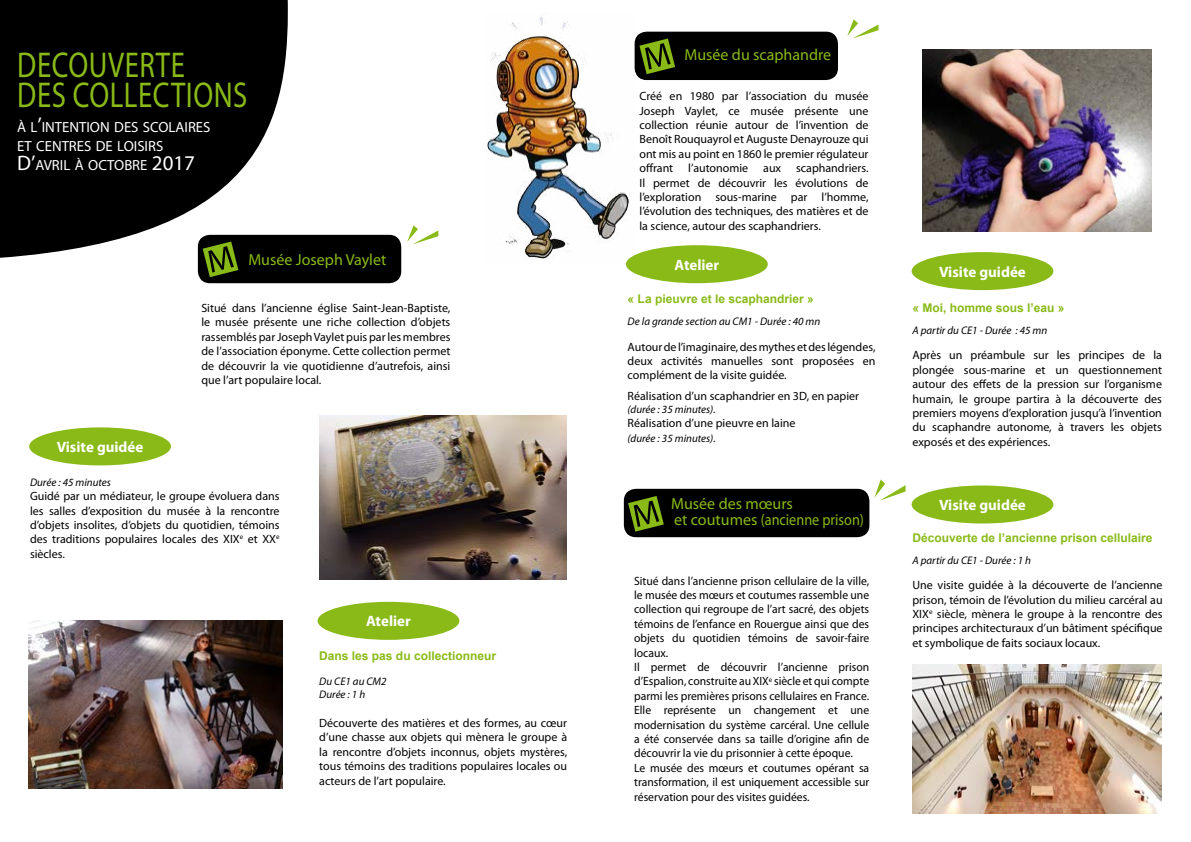
<style>
.page{position:relative;width:1191px;height:842px;background:#fff}
.page>*{position:absolute;margin:0;border:0;box-sizing:border-box;transform-origin:0 0}
.t1{font:36px/30px "Myriad Pro";letter-spacing:.02em;color:#89ba17;scale:.8 1}
.t2{font:16px/16px "Myriad Pro";color:#89ba17}
.t3{font:700 15px "Myriad Pro";color:#fff}
.t4{font:14.7px/19.1px "Myriad Pro";color:#fff}
.t5{font:12px/14.4px "Myriad Pro";color:#000;text-align:justify}
.t6{font:700 12px "Arial";color:#89ba17}
.t7{font:italic 11px/13.2px "Myriad Pro";color:#000}
.s1{font-size:21px}
</style>
<div class="page">
<svg style="left:0;top:0;width:288px;height:261px;background:#212121"></svg>
<svg style="left:874px;top:479px;width:31px;height:22px"></svg>
<svg style="left:847px;top:19px;width:31px;height:20px"></svg>
<div style="left:198px;top:235px;width:203px;height:48px;background:#000;border-radius:12px"></div>
<div style="left:624px;top:489px;width:245px;height:48px;background:#000;border-radius:12px"></div>
<div style="left:634px;top:32px;width:204px;height:48px;background:#000;border-radius:12px"></div>
<svg style="left:639px;top:39px;width:36px;height:35px"></svg>
<img style="left:487px;top:14px;width:145px;height:248px">
<svg style="left:407px;top:225px;width:31px;height:19px"></svg>
<svg style="left:203px;top:241px;width:35px;height:36px"></svg>
<div style="left:29px;top:427px;width:142px;height:38px;background:#89ba17;border-radius:50%"></div>
<img style="left:28px;top:621px;width:254px;height:168px">
<div style="left:317px;top:602px;width:142px;height:38px;background:#89ba17;border-radius:50%"></div>
<img style="left:319px;top:415px;width:247px;height:164px">
<div style="left:911px;top:252px;width:142px;height:38px;background:#89ba17;border-radius:50%"></div>
<div style="left:626px;top:245px;width:141px;height:38px;background:#89ba17;border-radius:50%"></div>
<img style="left:922px;top:50px;width:229px;height:181px">
<div style="left:911px;top:485px;width:142px;height:38px;background:#89ba17;border-radius:50%"></div>
<img style="left:912px;top:665px;width:250px;height:148px">
<svg style="left:628px;top:496px;width:36px;height:36px"></svg>
<h1 class="t1" style="left:17px;top:49px;width:289px">DECOUVERTE<br>DES COLLECTIONS</h1>
<p class="t4" style="left:17px;top:117px;width:195px">À L<span class="s1">’</span>INTENTION DES SCOLAIRES<br>ET CENTRES DE LOISIRS<br><span class="s1">D’</span>AVRIL À OCTOBRE <span class="s1">2017</span></p>
<h2 class="t2" style="left:248px;top:251px;width:139px">Musée Joseph Vaylet</h2>
<p class="t5" style="left:201px;top:300px;width:251px">Situé dans l’ancienne église Saint-Jean-Baptiste, le musée présente une riche collection d’objets rassemblés par Joseph Vaylet puis par les membres de l’association éponyme. Cette collection permet de découvrir la vie quotidienne d’autrefois, ainsi que l’art populaire local.</p>
<p class="t3" style="left:57px;top:437px;width:88px">Visite guidée</p>
<p class="t7" style="left:30px;top:475px;width:83px">Durée : 45 minutes</p>
<p class="t5" style="left:30px;top:489px;width:251px">Guidé par un médiateur, le groupe évoluera dans les salles d’exposition du musée à la rencontre d’objets insolites, d’objets du quotidien, témoins des traditions populaires locales des XIX<sup>e</sup> et XX<sup>e </sup>siècles.</p>
<p class="t3" style="left:366px;top:612px;width:46px">Atelier</p>
<p class="t6" style="left:319px;top:648px;width:178px">Dans les pas du collectionneur</p>
<p class="t7" style="left:319px;top:675px;width:69px">Du CE1 au CM2<br>Durée : 1 h</p>
<p class="t5" style="left:319px;top:716px;width:249px">Découverte des matières et des formes, au cœur d’une chasse aux objets qui mènera le groupe à la rencontre d’objets inconnus, objets mystères, tous témoins des traditions populaires locales ou acteurs de l’art populaire.</p>
<h2 class="t2" style="left:684px;top:46px;width:148px">Musée du scaphandre</h2>
<p class="t5" style="left:639px;top:89px;width:231px">Créé en 1980 par l’association du musée Joseph Vaylet, ce musée présente une collection réunie autour de l’invention de Benoît Rouquayrol et Auguste Denayrouze qui ont mis au point en 1860 le premier régulateur offrant l’autonomie aux scaphandriers.<br>Il permet de découvrir les évolutions de l’exploration sous-marine par l’homme, l’évolution des techniques, des matières et de la science, autour des scaphandriers.</p>
<p class="t3" style="left:674px;top:255px;width:46px">Atelier</p>
<p class="t6" style="left:627px;top:291px;width:188px">« La pieuvre et le scaphandrier »</p>
<p class="t7" style="left:627px;top:315px;width:194px">De la grande section au CM1 - Durée : 40 mn</p>
<p class="t5" style="left:627px;top:339px;width:249px">Autour de l’imaginaire, des mythes et des légendes, deux activités manuelles sont proposées en complément de la visite guidée.</p>
<p class="t5" style="left:627px;top:388px;width:233px">Réalisation d’un scaphandrier en 3D, en papier</p>
<p class="t7" style="left:627px;top:402px;width:90px">(durée : 35 minutes).</p>
<p class="t5" style="left:627px;top:416px;width:169px">Réalisation d’une pieuvre en laine</p>
<p class="t7" style="left:627px;top:431px;width:90px">(durée : 35 minutes).</p>
<h2 class="t2" style="left:671px;top:495px;width:194px">Musée des mœurs<br>et coutumes (ancienne prison)</h2>
<p class="t5" style="left:634px;top:573px;width:237px;text-align:left">Situé dans l’ancienne prison cellulaire de la ville, le musée des mœurs et coutumes rassemble une collection qui regroupe de l’art sacré, des objets témoins de l’enfance en Rouergue ainsi que des objets du quotidien témoins de savoir-faire locaux.<br>Il permet de découvrir l’ancienne prison d’Espalion, construite au XIX<sup>e</sup> siècle et qui compte parmi les premières prisons cellulaires en France.<br>Elle représente un changement et une modernisation du système carcéral. Une cellule a été conservée dans sa taille d’origine afin de découvrir la vie du prisonnier à cette époque.<br>Le musée des mœurs et coutumes opérant sa transformation, il est uniquement accessible sur réservation pour des visites guidées.</p>
<p class="t3" style="left:939px;top:262px;width:88px">Visite guidée</p>
<p class="t6" style="left:912px;top:300px;width:154px">« Moi, homme sous l’eau »</p>
<p class="t7" style="left:912px;top:323px;width:136px">A partir du CE1 - Durée : 45 mn</p>
<p class="t5" style="left:912px;top:348px;width:251px">Après un préambule sur les principes de la plongée sous-marine et un questionnement autour des effets de la pression sur l’organisme humain, le groupe partira à la découverte des premiers moyens d’exploration jusqu’à l’invention du scaphandre autonome, à travers les objets exposés et des expériences.</p>
<p class="t3" style="left:939px;top:495px;width:88px">Visite guidée</p>
<p class="t6" style="left:912px;top:529px;width:242px">Découverte de l’ancienne prison cellulaire</p>
<p class="t7" style="left:912px;top:553px;width:120px">A partir du CE1 - Durée : 1 h</p>
<p class="t5" style="left:912px;top:578px;width:252px">Une visite guidée à la découverte de l’ancienne prison, témoin de l’évolution du milieu carcéral au XIX<sup>e</sup> siècle, mènera le groupe à la rencontre des principes architecturaux d’un bâtiment spécifique et symbolique de faits sociaux locaux.</p>
</div>
